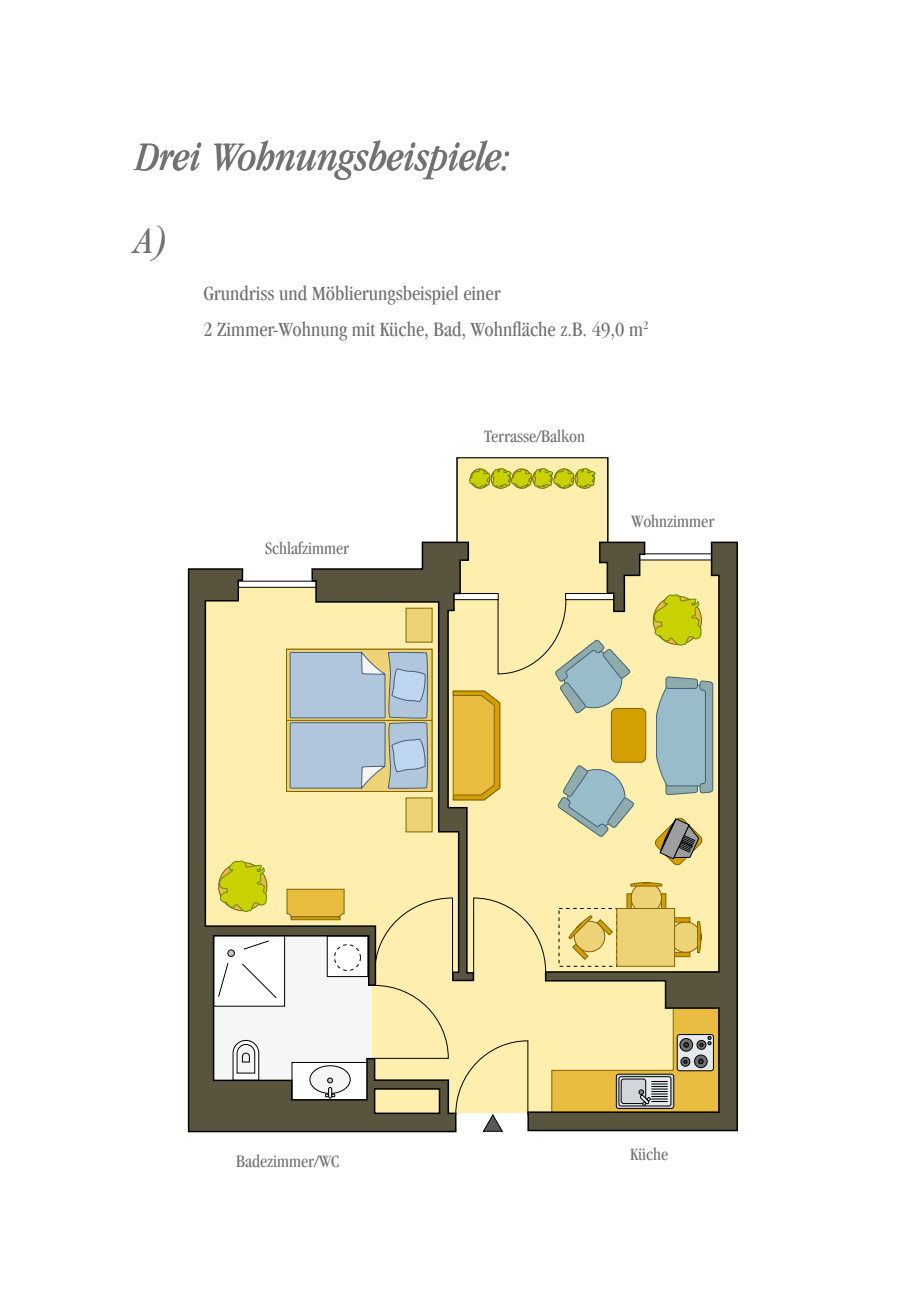
<style>
.page{position:relative;width:906px;height:1289px;background:#fff}
.page>*{position:absolute;margin:0;border:0;box-sizing:border-box;transform-origin:0 0}
.t1{font:italic condensed 42px "Garamond";color:#707172}
.t2{font:italic condensed 39px "Garamond";color:#707172}
.t3{font:condensed 21px/36px "Garamond";color:#707172}
.t4{font:condensed 18px "Garamond";color:#707172}
</style>
<div class="page">
<svg style="left:483px;top:1120px;width:20px;height:11px"></svg>
<div style="left:456px;top:458px;width:153px;height:662px;background:#ffefaf"></div>
<div style="left:446px;top:593px;width:52px;height:7px;background:#fff;border:1px solid #000"></div>
<svg style="left:526px;top:541px;width:212px;height:590px;background:#c1bc8e"></svg>
<svg style="left:551px;top:971px;width:176px;height:147px;background:#c3b277"></svg>
<svg style="left:457px;top:598px;width:110px;height:518px;background:#f7e6a3"></svg>
<svg style="left:421px;top:541px;width:54px;height:440px;background:#b4a367"></svg>
<svg style="left:469px;top:468px;width:126px;height:21px;background:#c0c12e"></svg>
<svg style="left:568px;top:905px;width:45px;height:55px;background:#ead483"></svg>
<div style="left:631px;top:882px;width:30px;height:31px;background:#edd375;border-radius:50%"></div>
<div style="left:631px;top:882px;width:31px;height:31px;border:1px solid #836400;border-radius:50%"></div>
<svg style="left:626px;top:893px;width:5px;height:15px"></svg>
<svg style="left:661px;top:893px;width:5px;height:15px"></svg>
<svg style="left:630px;top:882px;width:32px;height:4px"></svg>
<div style="left:670px;top:921px;width:31px;height:31px;background:#edd375;border-radius:50%"></div>
<div style="left:670px;top:921px;width:31px;height:31px;border:1px solid #836400;border-radius:50%"></div>
<svg style="left:697px;top:921px;width:4px;height:32px"></svg>
<svg style="left:675px;top:917px;width:15px;height:5px"></svg>
<svg style="left:675px;top:952px;width:15px;height:4px"></svg>
<div style="left:616px;top:908px;width:59px;height:58px;background:#edd375;border:1px solid #836400"></div>
<svg style="left:188px;top:567px;width:269px;height:565px"></svg>
<h1 class="t1" style="left:136px;top:133px;width:376px">Drei Wohnungsbeispiele:</h1>
<h2 class="t2" style="left:136px;top:219px;width:35px">A)</h2>
<p class="t3" style="left:203px;top:275px;width:447px">Grundriss und Möblierungsbeispiel einer<br>2 Zimmer-Wohnung mit Küche, Bad, Wohnfläche z.B. 49,0 m<sup>2</sup></p>
<p class="t4" style="left:265px;top:538px;width:85px">Schlafzimmer</p>
<p class="t4" style="left:484px;top:426px;width:102px">Terrasse/Balkon</p>
<p class="t4" style="left:631px;top:512px;width:84px">Wohnzimmer</p>
<p class="t4" style="left:236px;top:1151px;width:104px">Badezimmer/WC</p>
<p class="t4" style="left:630px;top:1143px;width:39px">Küche</p>
</div>
